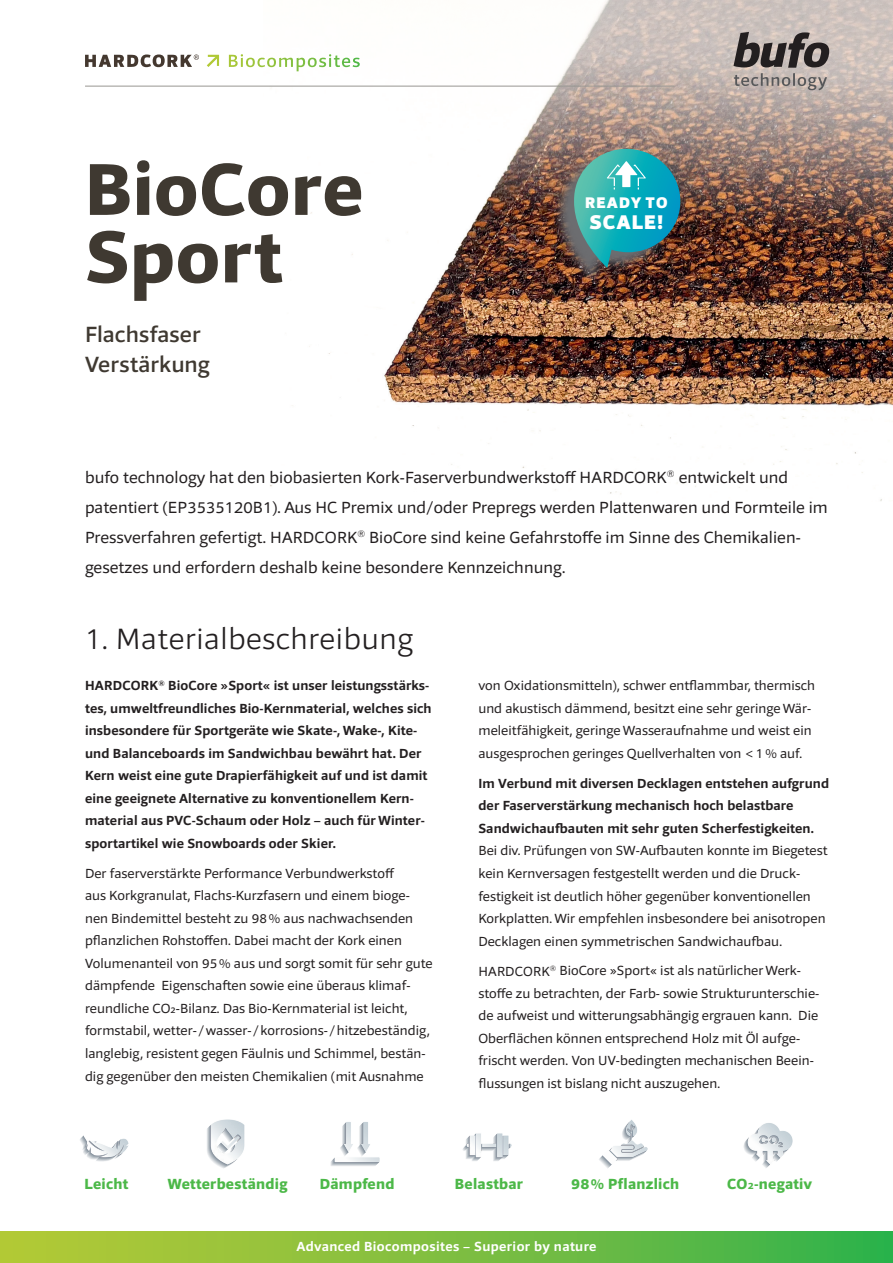
<style>
.page{position:relative;width:893px;height:1263px;background:#fff}
.page>*{position:absolute;margin:0;border:0;box-sizing:border-box;transform-origin:0 0}
.t1{font:800 75px/67.5px "Foro Sans";letter-spacing:.005em;color:#3f3931}
.t2{font:300 30px "Foro Sans";letter-spacing:.02em;color:#231f20}
.t3{font:500 22.5px/30px "Foro Sans";letter-spacing:.005em;color:#3f3931}
.t4{font:900 20.25px "Foro Sans";letter-spacing:.05em;color:#fff}
.t5{font:16.5px/30px "Foro Sans";letter-spacing:.005em;color:#231f20}
.t6{font:900 15.75px "Foro Sans";letter-spacing:.075em;color:#fff}
.t7{font:800 15px "Foro Sans";letter-spacing:.02em;color:#4cb848}
.t8{font:13.5px/22.5px "Foro Sans";letter-spacing:.005em;color:#231f20}
.t9{font:700 13.5px/22.5px "Foro Sans";letter-spacing:.01em;color:#231f20}
.t10{font:700 13.5px "Foro Sans";letter-spacing:.03em;color:#fff}
</style>
<div class="page">
<img style="left:264px;top:0;width:629px;height:501px">
<div style="left:0;top:1231px;width:893px;height:32px;background:linear-gradient(to right,#bdca35,#36b24c)"></div>
<svg style="left:733px;top:32px;width:96px;height:58px;background:#8f8683"></svg>
<hr style="left:85px;top:86px;width:589px;height:1px;background:#989692">
<img style="left:80px;top:1135px;width:49px;height:27px">
<img style="left:207px;top:1119px;width:38px;height:49px">
<img style="left:331px;top:1122px;width:49px;height:44px">
<img style="left:463px;top:1133px;width:49px;height:28px">
<img style="left:599px;top:1120px;width:49px;height:48px">
<img style="left:743px;top:1123px;width:50px;height:45px">
<img style="left:552px;top:151px;width:124px;height:136px">
<img style="left:574px;top:149px;width:113px;height:119px">
<svg style="left:207px;top:54px;width:143px;height:17px"></svg>
<svg style="left:85px;top:55px;width:114px;height:12px"></svg>
<h1 class="t1" style="left:85px;top:154px;width:280px">BioCore<br>Sport</h1>
<h3 class="t3" style="left:85px;top:319px;width:126px">Flachsfaser<br>Verstärkung</h3>
<p class="t6" style="left:585px;top:192px;width:84px">READY TO</p>
<h3 class="t4" style="left:589px;top:209px;width:75px">SCALE!</h3>
<p class="t5" style="left:85px;top:462px;width:744px">bufo technology hat den biobasierten Kork-Faserverbundwerkstoff HARDCORK<sup>®</sup> entwickelt und patentiert (EP3535120B1). Aus HC Premix und/oder Prepregs werden Plattenwaren und Formteile im Pressverfahren gefertigt. HARDCORK<sup>®</sup> BioCore sind keine Gefahrstoffe im Sinne des Chemikalien&shy;gesetzes und erfordern deshalb keine besondere Kennzeichnung.</p>
<h2 class="t2" style="left:85px;top:620px;width:329px">1. Materialbeschreibung</h2>
<p class="t9" style="left:85px;top:674px;width:348px">HARDCORK<sup>®</sup> BioCore »Sport« ist unser leistungsstärks&shy;tes, umweltfreundliches Bio-Kernmaterial, welches sich insbesondere für Sportgeräte wie Skate-, Wake-, Kite&shy;und Balanceboards im Sandwichbau bewährt hat. Der Kern weist eine gute Drapierfähigkeit auf und ist damit eine geeignete Alternative zu konventionellem Kern&shy;material aus PVC-Schaum oder Holz – auch für Winter&shy;sportartikel wie Snowboards oder Skier.</p>
<p class="t8" style="left:85px;top:862px;width:349px">Der faserverstärkte Performance Verbundwerkstoff<br>aus Korkgranulat, Flachs-Kurzfasern und einem bioge&shy;nen Bindemittel besteht zu 98% aus nachwachsenden pflanzlichen Rohstoffen. Dabei macht der Kork einen Volumenanteil von 95% aus und sorgt somit für sehr gute dämpfende Eigenschaften sowie eine überaus klimaf&shy;reundliche CO2-Bilanz. Das Bio-Kernmaterial ist leicht, formstabil, wetter-/wasser-/ korrosions-/hitzebeständig, langlebig, resistent gegen Fäulnis und Schimmel, bestän&shy;dig gegenüber den meisten Chemikalien (mit Ausnahme</p>
<p class="t8" style="left:478px;top:674px;width:338px">von Oxidationsmitteln), schwer entflammbar, thermisch und akustisch dämmend, besitzt eine sehr geringe Wär&shy;meleitfähigkeit, geringe Wasseraufnahme und weist ein ausgesprochen geringes Quellverhalten von &lt;1% auf.</p>
<p class="t9" style="left:478px;top:772px;width:352px">Im Verbund mit diversen Decklagen entstehen aufgrund der Faserverstärkung mechanisch hoch belastbare<br>Sandwichaufbauten mit sehr guten Scherfestigkeiten.</p>
<p class="t8" style="left:478px;top:839px;width:351px">Bei div. Prüfungen von SW-Aufbauten konnte im Biegetest kein Kernversagen festgestellt werden und die Druck&shy;festigkeit ist deutlich höher gegenüber konventionellen Korkplatten. Wir empfehlen insbesondere bei anisotropen Decklagen einen symmetrischen Sandwichaufbau.</p>
<p class="t8" style="left:478px;top:959px;width:342px">HARDCORK<sup>®</sup> BioCore »Sport« ist als natürlicher Werk&shy;stoffe zu betrachten, der Farb- sowie Strukturunterschie&shy;de aufweist und witterungsabhängig ergrauen kann. Die Oberflächen können entsprechend Holz mit Öl aufge&shy;frischt werden. Von UV-bedingten mechanischen Beein&shy;flussungen ist bislang nicht auszugehen.</p>
<p class="t7" style="left:84px;top:1174px;width:45px">Leicht</p>
<p class="t7" style="left:168px;top:1174px;width:121px">Wetterbeständig</p>
<p class="t7" style="left:320px;top:1174px;width:76px">Dämpfend</p>
<p class="t7" style="left:455px;top:1174px;width:70px">Belastbar</p>
<p class="t7" style="left:571px;top:1174px;width:110px">98% Pflanzlich</p>
<p class="t7" style="left:727px;top:1174px;width:87px">CO2-negativ</p>
<p class="t10" style="left:296px;top:1238px;width:302px">Advanced Biocomposites – Superior by nature</p>
</div>
